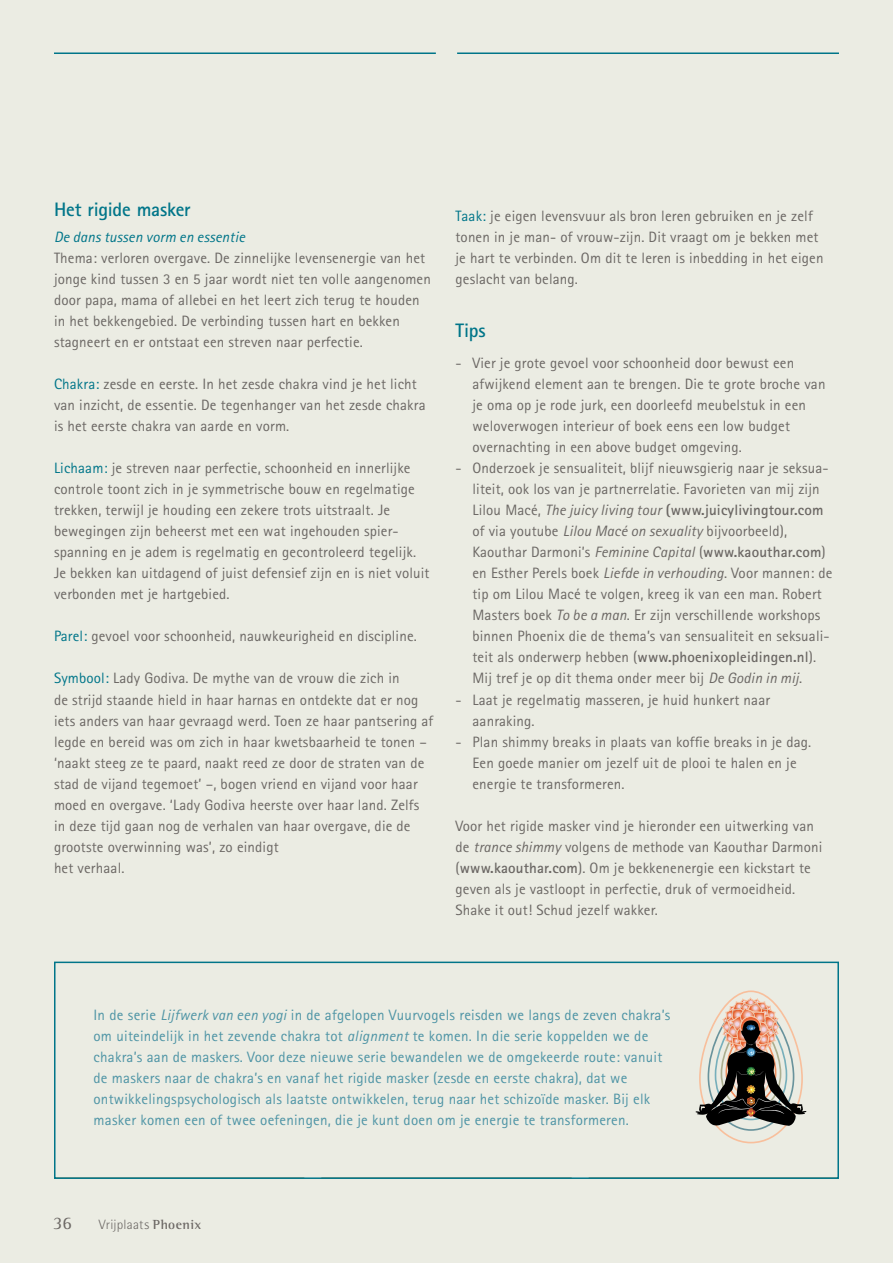
<style>
.page{position:relative;width:893px;height:1263px;background:#ebece3}
.page>*{position:absolute;margin:0;border:0;box-sizing:border-box;transform-origin:0 0}
.t1{font:700 19.5px "Rotis Sans Serif";letter-spacing:-.01em;color:#007589}
.t2{font:18px "Rotis Semi Serif";color:#6b6764}
.t3{font:15px/21px "Rotis Sans Serif";letter-spacing:.01em;color:#6b6764}
.t4{font:15px/21px "Rotis Sans Serif";letter-spacing:.015em;color:#4e94a5}
.t5{font:italic 15px "Rotis Sans Serif";letter-spacing:.01em;color:#007589}
.t6{font:300 13.5px "Rotis Semi Sans";letter-spacing:.02em;color:#6b6764}
.s1{color:#007589}
.s2{font-style:italic}
.s3{font-weight:700}
.s4{font-family:"Rotis Semi Serif";font-weight:700}
</style>
<div class="page">
<div style="left:54px;top:961px;width:785px;height:218px;border:2px solid #007589"></div>
<svg style="left:695px;top:990px;width:112px;height:153px"></svg>
<hr style="left:54px;top:53px;width:382px;height:1px;background:#007589">
<hr style="left:457px;top:53px;width:382px;height:1px;background:#007589">
<h1 class="t1" style="left:54px;top:197px;width:138px">Het rigide masker</h1>
<p class="t5" style="left:54px;top:228px;width:193px">De dans tussen vorm en essentie</p>
<p class="t3" style="left:54px;top:248px;width:378px">Thema: verloren overgave. De zinnelijke levensenergie van het jonge kind tussen 3 en 5 jaar wordt niet ten volle aangenomen door papa, mama of allebei en het leert zich terug te houden in het bekkengebied. De verbinding tussen hart en bekken stagneert en er ontstaat een streven naar perfectie.</p>
<p class="t3" style="left:54px;top:374px;width:373px"><span class="s1">Chakra:</span> zesde en eerste. In het zesde chakra vind je het licht van inzicht, de essentie. De tegenhanger van het zesde chakra is het eerste chakra van aarde en vorm.</p>
<p class="t3" style="left:54px;top:458px;width:377px"><span class="s1">Lichaam:</span> je streven naar perfectie, schoonheid en innerlijke controle toont zich in je symmetrische bouw en regelmatige trekken, terwijl je houding een zekere trots uitstraalt. Je bewegingen zijn beheerst met een wat ingehouden spier&shy;spanning en je adem is regelmatig en gecontroleerd tegelijk.<br>Je bekken kan uitdagend of juist defensief zijn en is niet voluit verbonden met je hartgebied.</p>
<p class="t3" style="left:54px;top:626px;width:364px"><span class="s1">Parel:</span> gevoel voor schoonheid, nauwkeurigheid en discipline.</p>
<p class="t3" style="left:54px;top:668px;width:381px"><span class="s1">Symbool:</span> Lady Godiva. De mythe van de vrouw die zich in<br>de strijd staande hield in haar harnas en ontdekte dat er nog iets anders van haar gevraagd werd. Toen ze haar pantsering af legde en bereid was om zich in haar kwetsbaarheid te tonen – ‘naakt steeg ze te paard, naakt reed ze door de straten van de stad de vijand tegemoet’ –, bogen vriend en vijand voor haar moed en overgave. ‘Lady Godiva heerste over haar land. Zelfs in deze tijd gaan nog de verhalen van haar overgave, die de grootste overwinning was’, zo eindigt<br>het verhaal.</p>
<p class="t3" style="left:455px;top:206px;width:370px"><span class="s1">Taak:</span> je eigen levensvuur als bron leren gebruiken en je zelf tonen in je man- of vrouw-zijn. Dit vraagt om je bekken met je hart te verbinden. Om dit te leren is inbedding in het eigen geslacht van belang.</p>
<h1 class="t1" style="left:455px;top:318px;width:32px">Tips</h1>
<p class="t3" style="left:472px;top:353px;width:354px;text-indent:-17px">- Vier je grote gevoel voor schoonheid door bewust een afwijkend element aan te brengen. Die te grote broche van je oma op je rode jurk, een doorleefd meubelstuk in een weloverwogen interieur of boek eens een low budget overnachting in een above budget omgeving.</p>
<p class="t3" style="left:472px;top:458px;width:361px;text-indent:-17px">- Onderzoek je sensualiteit, blijf nieuwsgierig naar je seksua&shy;liteit, ook los van je partnerrelatie. Favorieten van mij zijn Lilou Macé, <span class="s2">The juicy living tour</span> <span class="s3">(www.juicylivingtour.com </span>of via youtube <span class="s2">Lilou Macé on sexuality</span> bijvoorbeeld), Kaouthar Darmoni’s <span class="s2">Feminine Capital</span> (<span class="s3">www.kaouthar.com</span>) en Esther Perels boek <span class="s2">Liefde in verhouding</span>. Voor mannen: de tip om Lilou Macé te volgen, kreeg ik van een man. Robert Masters boek <span class="s2">To be a man</span>. Er zijn verschillende workshops binnen Phoenix die de thema’s van sensualiteit en seksuali&shy;teit als onderwerp hebben (<span class="s3">www.phoenixopleidingen.nl</span>).<br>Mij tref je op dit thema onder meer bij <span class="s2">De Godin in mij</span>.</p>
<p class="t3" style="left:472px;top:689px;width:299px;text-indent:-17px">- Laat je regelmatig masseren, je huid hunkert naar aanraking.</p>
<p class="t3" style="left:472px;top:731px;width:340px;text-indent:-17px">- Plan shimmy breaks in plaats van koffie breaks in je dag.<br>Een goede manier om jezelf uit de plooi te halen en je energie te transformeren.</p>
<p class="t3" style="left:455px;top:815px;width:368px">Voor het rigide masker vind je hieronder een uitwerking van de <span class="s2">trance shimmy</span> volgens de methode van Kaouthar Darmoni (<span class="s3">www.kaouthar.com</span>). Om je bekkenenergie een kickstart te geven als je vastloopt in perfectie, druk of vermoeidheid.<br>Shake it out! Schud jezelf wakker.</p>
<p class="t4" style="left:94px;top:1004px;width:578px">In de serie <span class="s2">Lijfwerk van een yogi</span> in de afgelopen Vuurvogels reisden we langs de zeven chakra’s om uiteindelijk in het zevende chakra tot <span class="s2">alignment</span> te komen. In die serie koppelden we de chakra’s aan de maskers. Voor deze nieuwe serie bewandelen we de omgekeerde route: vanuit de maskers naar de chakra’s en vanaf het rigide masker (zesde en eerste chakra), dat we ontwikkelingspsychologisch als laatste ontwikkelen, terug naar het schizoïde masker. Bij elk masker komen een of twee oefeningen, die je kunt doen om je energie te transformeren.</p>
<p class="t2" style="left:53px;top:1212px;width:20px">36</p>
<p class="t6" style="left:99px;top:1217px;width:104px">Vrijplaats <span class="s4">Phoenix</span></p>
</div>
